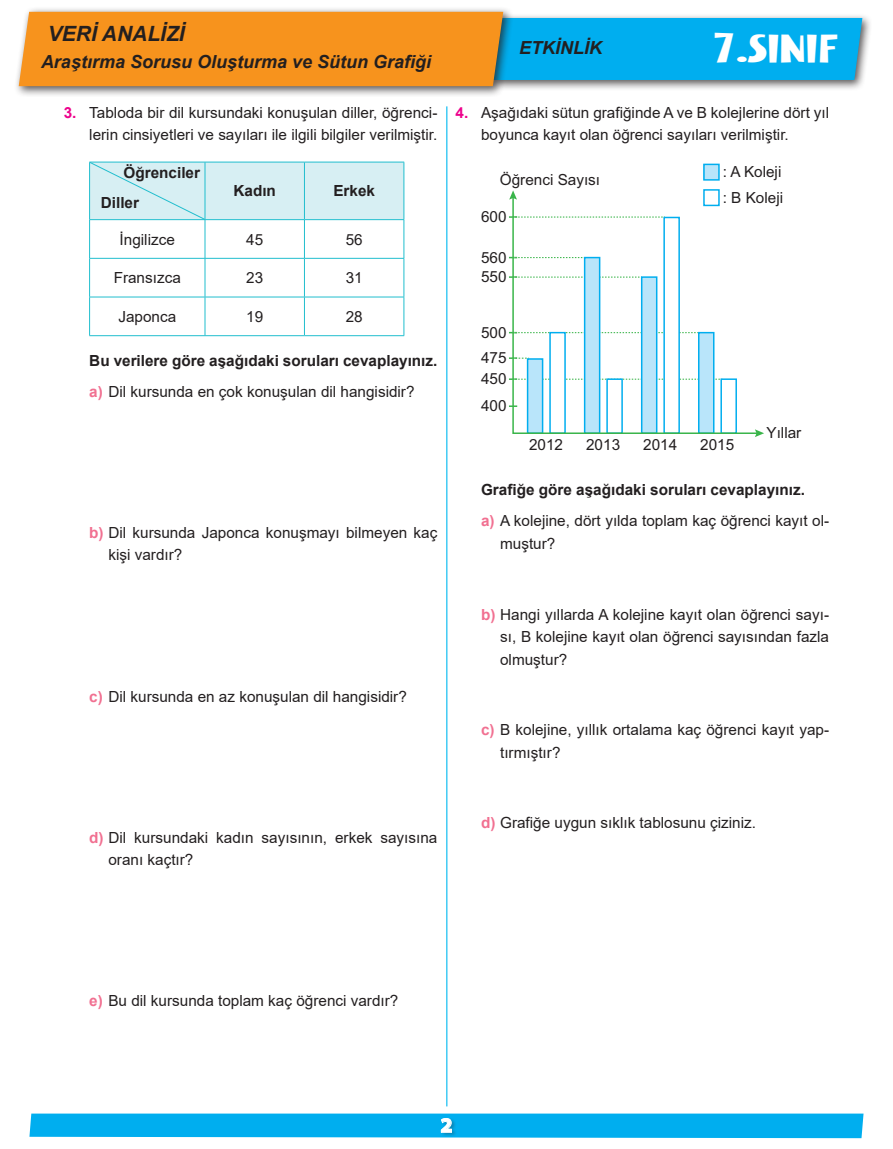
<style>
.page{position:relative;width:893px;height:1149px;background:#fff}
.page>*{position:absolute;margin:0;border:0;box-sizing:border-box;transform-origin:0 0}
.t1{font:39px "Folia Mix";color:#fff}
.t2{font:italic 700 21px "Arial";color:#231f20}
.t3{font:900 21px "Cleanvertising";color:#fff}
.t4{font:italic 700 18px "Arial";color:#231f20}
.t5{font:15.3px/22.5px "Arial";color:#231f20}
.t6{font:700 15.3px/29.4px "Arial";color:#231f20}
.s1{font-weight:700;color:#ed028c}
.s2{color:#f17091}
.s3{font-weight:400}
.s4{font-weight:700;color:#f17091}
.s5{font-weight:700}
</style>
<div class="page">
<div style="left:486px;top:13px;width:387px;height:78px;background:#231f20;opacity:.75"></div>
<div style="left:14px;top:7px;width:500px;height:90px;background:#231f20;opacity:.75"></div>
<svg style="left:18px;top:11px;width:845px;height:76px"></svg>
<div style="left:29px;top:1113px;width:834px;height:24px;background:#00aeef"></div>
<hr style="left:89px;top:162px;width:1px;height:57px;background:#21bece">
<hr style="left:404px;top:162px;width:1px;height:57px;background:#21bece">
<hr style="left:89px;top:219px;width:116px;height:1px;background:#21bece">
<hr style="left:89px;top:220px;width:1px;height:38px;background:#21bece">
<hr style="left:205px;top:219px;width:99px;height:1px;background:#21bece">
<hr style="left:205px;top:220px;width:1px;height:38px;background:#21bece">
<hr style="left:304px;top:219px;width:100px;height:1px;background:#21bece">
<hr style="left:304px;top:220px;width:1px;height:38px;background:#21bece">
<hr style="left:404px;top:220px;width:1px;height:38px;background:#21bece">
<hr style="left:89px;top:258px;width:116px;height:1px;background:#21bece">
<hr style="left:89px;top:258px;width:1px;height:38px;background:#21bece">
<hr style="left:205px;top:258px;width:99px;height:1px;background:#21bece">
<hr style="left:205px;top:258px;width:1px;height:38px;background:#21bece">
<hr style="left:304px;top:258px;width:100px;height:1px;background:#21bece">
<hr style="left:304px;top:258px;width:1px;height:38px;background:#21bece">
<hr style="left:404px;top:258px;width:1px;height:38px;background:#21bece">
<hr style="left:89px;top:296px;width:116px;height:1px;background:#21bece">
<hr style="left:89px;top:297px;width:1px;height:38px;background:#21bece">
<hr style="left:205px;top:296px;width:99px;height:1px;background:#21bece">
<hr style="left:205px;top:297px;width:1px;height:38px;background:#21bece">
<hr style="left:304px;top:296px;width:100px;height:1px;background:#21bece">
<hr style="left:304px;top:297px;width:1px;height:38px;background:#21bece">
<hr style="left:404px;top:297px;width:1px;height:38px;background:#21bece">
<hr style="left:89px;top:335px;width:116px;height:1px;background:#21bece">
<hr style="left:205px;top:335px;width:99px;height:1px;background:#21bece">
<hr style="left:304px;top:335px;width:100px;height:1px;background:#21bece">
<div style="left:90px;top:162px;width:314px;height:57px;background:#d7eff3"></div>
<div style="left:704px;top:164px;width:15px;height:16px;background:#b9e5fa"></div>
<div style="left:703px;top:164px;width:17px;height:16px;border:2px solid #00aeef"></div>
<div style="left:703px;top:189px;width:17px;height:17px;border:2px solid #00aeef"></div>
<svg style="left:512px;top:195px;width:243px;height:239px"></svg>
<svg style="left:509px;top:190px;width:8px;height:9px"></svg>
<svg style="left:755px;top:429px;width:9px;height:8px"></svg>
<h2 class="t2" style="left:48px;top:19px;width:138px">VERİ ANALİZİ</h2>
<p class="t4" style="left:41px;top:49px;width:392px">Araştırma Sorusu Oluşturma ve Sütun Grafiği</p>
<p class="t5" style="left:64px;top:101px;width:375px;text-align:right"><span class="s1">3.</span> Tabloda bir dil kursundaki konuşulan diller, öğrenci&shy;lerin cinsiyetleri ve sayıları ile ilgili bilgiler verilmiştir.</p>
<p class="t6" style="left:101px;top:158px;width:101px;text-indent:23px">Öğrenciler<br>Diller</p>
<p class="t6" style="left:233px;top:176px;width:44px">Kadın</p>
<p class="t6" style="left:333px;top:176px;width:43px">Erkek</p>
<p class="t5" style="left:120px;top:228px;width:57px">İngilizce</p>
<p class="t5" style="left:246px;top:228px;width:19px">45</p>
<p class="t5" style="left:346px;top:228px;width:19px">56</p>
<p class="t5" style="left:114px;top:266px;width:69px">Fransızca</p>
<p class="t5" style="left:246px;top:266px;width:19px">23</p>
<p class="t5" style="left:346px;top:266px;width:19px">31</p>
<p class="t5" style="left:118px;top:305px;width:59px">Japonca</p>
<p class="t5" style="left:246px;top:305px;width:19px">19</p>
<p class="t5" style="left:346px;top:305px;width:19px">28</p>
<p class="t6" style="left:89px;top:345px;width:350px;line-height:31px">Bu verilere göre aşağıdaki soruları cevaplayınız. <span class="s2">a)</span> <span class="s3">Dil kursunda en çok konuşulan dil hangisidir?</span></p>
<p class="t5" style="left:108px;top:521px;width:330px;text-indent:-19px"><span class="s4">b)</span> Dil kursunda Japonca konuşmayı bilmeyen kaç kişi vardır?</p>
<p class="t5" style="left:89px;top:684px;width:319px"><span class="s4">c)</span> Dil kursunda en az konuşulan dil hangisidir?</p>
<p class="t4" style="left:519px;top:36px;width:84px">ETKİNLİK</p>
<h1 class="t1" style="left:712px;top:25px;width:129px">7.SINIF</h1>
<p class="t5" style="left:481px;top:101px;width:350px;text-indent:-26px"><span class="s1">4.</span> Aşağıdaki sütun grafiğinde A ve B kolejlerine dört yıl boyunca kayıt olan öğrenci sayıları verilmiştir.</p>
<p class="t5" style="left:500px;top:168px;width:102px">Öğrenci Sayısı</p>
<p class="t5" style="left:723px;top:161px;width:60px">: A Koleji</p>
<p class="t5" style="left:481px;top:205px;width:27px">600</p>
<p class="t5" style="left:481px;top:246px;width:27px">560</p>
<p class="t5" style="left:481px;top:265px;width:27px">550</p>
<p class="t5" style="left:481px;top:321px;width:27px">500</p>
<p class="t5" style="left:481px;top:346px;width:27px">475</p>
<p class="t5" style="left:481px;top:367px;width:27px">450</p>
<p class="t5" style="left:481px;top:394px;width:27px">400</p>
<p class="t5" style="left:723px;top:186px;width:62px">: B Koleji</p>
<p class="t5" style="left:766px;top:421px;width:36px">Yıllar</p>
<p class="t5" style="left:643px;top:433px;width:36px">2014</p>
<p class="t5" style="left:700px;top:433px;width:36px">2015</p>
<p class="t5" style="left:481px;top:474px;width:350px;line-height:31px"><span class="s5">Grafiğe göre aşağıdaki soruları cevaplayınız.<br></span><span class="s4">a)</span> A kolejine, dört yılda toplam kaç öğrenci kayıt ol-</p>
<p class="t5" style="left:500px;top:532px;width:57px">muştur?</p>
<p class="t5" style="left:586px;top:433px;width:36px">2013</p>
<p class="t5" style="left:529px;top:433px;width:36px">2012</p>
<p class="t5" style="left:500px;top:602px;width:331px;text-align:justify;text-indent:-19px"><span class="s4">b)</span> Hangi yıllarda A kolejine kayıt olan öğrenci sayı&shy;sı, B kolejine kayıt olan öğrenci sayısından fazla olmuştur?</p>
<p class="t5" style="left:500px;top:718px;width:331px;text-indent:-19px"><span class="s4">c)</span> B kolejine, yıllık ortalama kaç öğrenci kayıt yap&shy;tırmıştır?</p>
<p class="t5" style="left:108px;top:825px;width:331px;text-indent:-19px"><span class="s4">d)</span> Dil kursundaki kadın sayısının, erkek sayısına oranı kaçtır?</p>
<p class="t5" style="left:481px;top:811px;width:277px"><span class="s4">d)</span> Grafiğe uygun sıklık tablosunu çiziniz.</p>
<p class="t5" style="left:89px;top:989px;width:311px"><span class="s4">e)</span> Bu dil kursunda toplam kaç öğrenci vardır?</p>
<h2 class="t3" style="left:440px;top:1107px;width:14px">2</h2>
</div>
